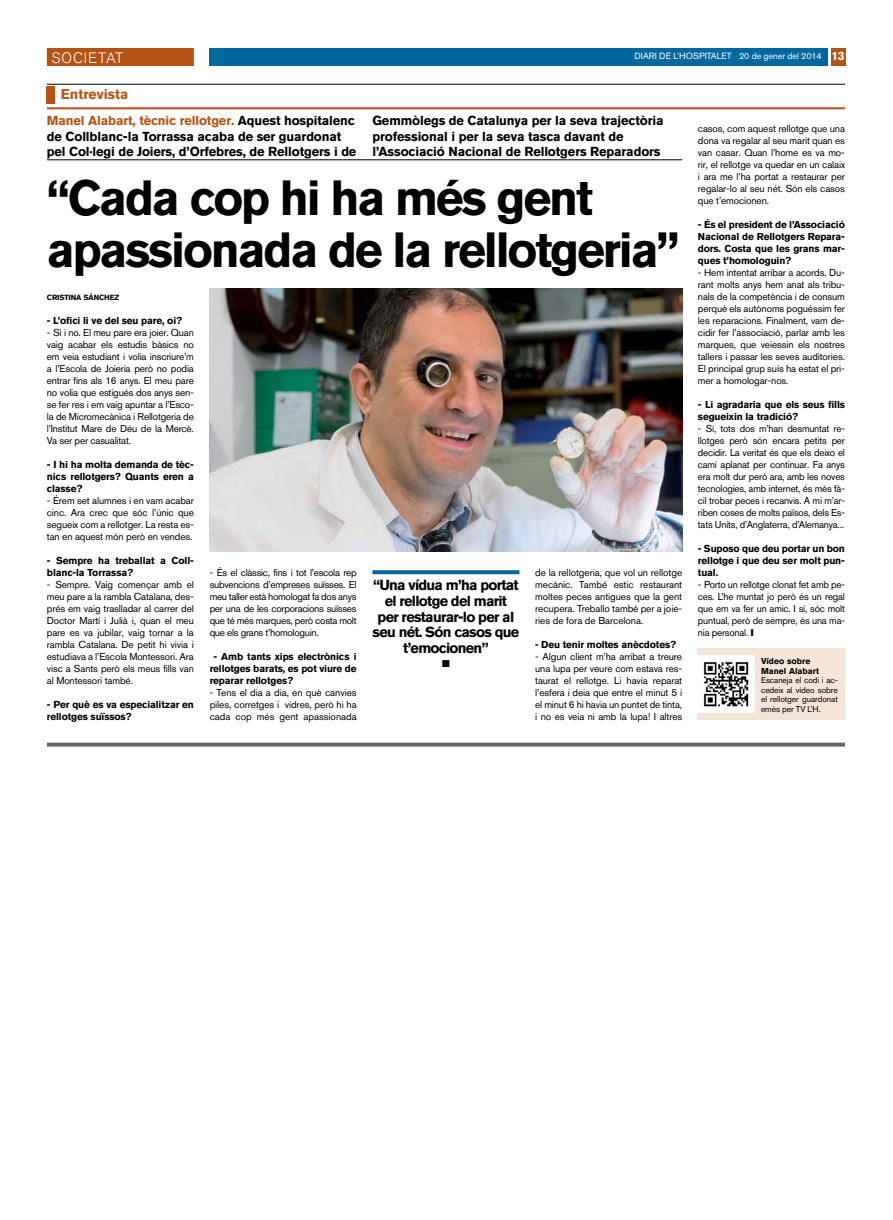
<style>
.page{position:relative;width:893px;height:1220px;background:#fff}
.page>*{position:absolute;margin:0;border:0;box-sizing:border-box;transform-origin:0 0}
.t1{font:700 49px/52px "Akzidenz Grotesk BQ";letter-spacing:-.045em;color:#000}
.t2{font:300 15px "Akzidenz Grotesk BQ";letter-spacing:.06em;color:#fff}
.t3{font:700 14.5px/15.7px "Akzidenz Grotesk BQ";letter-spacing:-.05em;color:#000;text-align:center}
.t4{font:700 14px "Akzidenz Grotesk BQ";color:#b45314}
.t5{font:700 13px/15.5px "Akzidenz Grotesk BQ";letter-spacing:-.01em;color:#000}
.t6{font:10px/12px "Akzidenz Grotesk BQ";letter-spacing:-.01em;color:#000;text-align:justify}
.t7{font:700 10px/12px "Akzidenz Grotesk BQ";letter-spacing:-.015em;color:#000;text-align:justify}
.t8{font:700 10px "Akzidenz Grotesk BQ";letter-spacing:-.015em;color:#000;scale:.92 1}
.t9{font:10px "Zapf Dingbats ITC";color:#000}
.t10{font:9px "Akzidenz Grotesk BQ";color:#fff}
.t11{font:8.5px/9.5px "Akzidenz Grotesk BQ";letter-spacing:-.015em;color:#000;text-align:justify}
.t12{font:700 8.5px/9.5px "Akzidenz Grotesk BQ";letter-spacing:.005em;color:#000}
.t13{font:700 7.5px "Akzidenz Grotesk BQ";letter-spacing:-.015em;color:#000}
.s1{font-style:inherit}
.s2{font-weight:700;font-size:12px}
.s3{color:#b45314}
</style>
<div class="page">
<div style="left:210px;top:48px;width:618px;height:18px;background:#00689e"></div>
<div style="left:831px;top:48px;width:14px;height:18px;background:#b45314"></div>
<div style="left:47px;top:48px;width:147px;height:18px;background:#b45314"></div>
<svg style="left:47px;top:743px;width:798px;height:4px;background:#747474"></svg>
<hr style="left:47px;top:84px;width:798px;height:1px;background:#000">
<div style="left:47px;top:87px;width:8px;height:17px;background:#b45314"></div>
<img style="left:210px;top:288px;width:472px;height:264px">
<svg style="left:372px;top:570px;width:147px;height:4px"></svg>
<hr style="left:47px;top:107px;width:798px;height:2px;background:#b45314">
<div style="left:698px;top:648px;width:147px;height:72px;background:#f5e5d8"></div>
<img style="left:698px;top:656px;width:57px;height:56px">
<hr style="left:47px;top:160px;width:635px;height:1px;background:#000">
<h2 class="t2" style="left:52px;top:49px;width:73px">SOCIETAT</h2>
<p class="t10" style="left:634px;top:51px;width:212px">DIARI DE L’HOSPITALET <span class="s1">20 de gener del 2014</span> <span class="s2">13</span></p>
<h3 class="t4" style="left:61px;top:86px;width:69px">Entrevista</h3>
<h3 class="t5" style="left:47px;top:113px;width:311px"><span class="s3">Manel Alabart, tècnic rellotger.</span> Aquest hospitalenc de Collblanc-la Torrassa acaba de ser guardonat pel Col·legi de Joiers, d’Orfebres, de Rellotgers i de</h3>
<h3 class="t5" style="left:372px;top:113px;width:293px">Gemmòlegs de Catalunya per la seva trajectòria professional i per la seva tasca davant de l’Associació Nacional de Rellotgers Reparadors</h3>
<h1 class="t1" style="left:47px;top:172px;width:634px">“Cada cop hi ha més gent apassionada de la rellotgeria”</h1>
<p class="t13" style="left:47px;top:293px;width:74px">cristina sánchez</p>
<p class="t7" style="left:47px;top:315px;width:137px">- L’ofici li ve del seu pare, oi?</p>
<p class="t6" style="left:47px;top:326px;width:149px">- Sí i no. El meu pare era joier. Quan vaig acabar els estudis bàsics no em veia estudiant i volia inscriure’m a l’Escola de Joieria però no podia entrar fins als 16 anys. El meu pare no volia que estigués dos anys sen&shy;se fer res i em vaig apuntar a l’Esco&shy;la de Micromecànica i Rellotgeria de l’Institut Mare de Déu de la Mercè.<br>Va ser per casualitat.</p>
<p class="t7" style="left:47px;top:459px;width:149px">- I hi ha molta demanda de tèc&shy;nics rellotgers? Quants eren a classe?</p>
<p class="t6" style="left:47px;top:494px;width:149px">- Érem set alumnes i en vam acabar cinc. Ara crec que sóc l’únic que segueix com a rellotger. La resta es&shy;tan en aquest món però en vendes.</p>
<p class="t7" style="left:47px;top:555px;width:148px">- Sempre ha treballat a Coll&shy;blanc-la Torrassa?</p>
<p class="t6" style="left:47px;top:578px;width:149px">- Sempre. Vaig començar amb el meu pare a la rambla Catalana, des&shy;prés em vaig traslladar al carrer del Doctor Martí i Julià i, quan el meu pare es va jubilar, vaig tornar a la rambla Catalana. De petit hi vivia i estudiava a l’Escola Montessori. Ara visc a Sants però els meus fills van al Montessori també.</p>
<p class="t7" style="left:47px;top:699px;width:149px">- Per què es va especialitzar en rellotges suïssos?</p>
<p class="t6" style="left:210px;top:566px;width:149px">- És el clàssic, fins i tot l’escola rep subvencions d’empreses suïsses. El meu taller està homologat fa dos anys per una de les corporacions suïsses que té més marques, però costa molt que els grans t’homologuin.</p>
<p class="t7" style="left:210px;top:651px;width:148px;text-indent:4px">- Amb tants xips electrònics i rellotges barats, es pot viure de reparar rellotges?</p>
<p class="t6" style="left:210px;top:686px;width:148px">- Tens el dia a dia, en què canvies piles, corretges i vidres, però hi ha cada cop més gent apassionada</p>
<p class="t6" style="left:535px;top:566px;width:149px">de la rellotgeria, que vol un rellotge mecànic. També estic restaurant moltes peces antigues que la gent recupera. Treballo també per a joie&shy;ries de fora de Barcelona.</p>
<p class="t8" style="left:535px;top:639px;width:155px">- Deu tenir moltes anècdotes?</p>
<p class="t6" style="left:535px;top:650px;width:148px">- Algun client m’ha arribat a treure una lupa per veure com estava res&shy;taurat el rellotge. Li havia reparat l’esfera i deia que entre el minut 5 i el minut 6 hi havia un puntet de tinta, i no es veia ni amb la lupa! I altres</p>
<h3 class="t3" style="left:373px;top:577px;width:148px">“Una vídua m’ha portat el rellotge del marit per restaurar-lo per al seu nét. Són casos que t’emocionen”</h3>
<p class="t9" style="left:442px;top:659px;width:9px">■</p>
<p class="t6" style="left:698px;top:122px;width:149px">casos, com aquest rellotge que una dona va regalar al seu marit quan es van casar. Quan l’home es va mo&shy;rir, el rellotge va quedar en un calaix i ara me l’ha portat a restaurar per regalar-lo al seu nét. Són els casos que t’emocionen.</p>
<p class="t7" style="left:698px;top:219px;width:148px">- És el president de l’Associació Nacional de Rellotgers Repara&shy;dors. Costa que les grans mar&shy;ques t’homologuin?</p>
<p class="t6" style="left:698px;top:266px;width:149px">- Hem intentat arribar a acords. Du&shy;rant molts anys hem anat als tribu&shy;nals de la competència i de consum perquè els autònoms poguéssim fer les reparacions. Finalment, vam de&shy;cidir fer l’associació, parlar amb les marques, que veiessin els nostres tallers i passar les seves auditories.<br>El principal grup suís ha estat el pri&shy;mer a homologar-nos.</p>
<p class="t7" style="left:698px;top:399px;width:149px">- Li agradaria que els seus fills segueixin la tradició?</p>
<p class="t6" style="left:698px;top:422px;width:149px">- Sí, tots dos m’han desmuntat re&shy;llotges però són encara petits per decidir. La veritat és que els deixo el camí aplanat per continuar. Fa anys era molt dur però ara, amb les noves tecnologies, amb internet, és més fà&shy;cil trobar peces i recanvis. A mi m’ar&shy;riben coses de molts països, dels Es&shy;tats Units, d’Anglaterra, d’Alemanya...</p>
<p class="t7" style="left:698px;top:543px;width:148px">- Suposo que deu portar un bon rellotge i que deu ser molt pun&shy;tual.</p>
<p class="t6" style="left:698px;top:578px;width:149px">- Porto un rellotge clonat fet amb pe&shy;ces. L’he muntat jo però és un regal que em va fer un amic. I sí, sóc molt puntual, però de sempre, és una ma&shy;nia personal.</p>
<p class="t12" style="left:761px;top:656px;width:60px">Vídeo sobre<br>Manel Alabart</p>
<p class="t11" style="left:761px;top:675px;width:78px">Escaneja el codi i ac&shy;cedeix al vídeo sobre el rellotger guardonat emès per TV L’H.</p>
</div>
